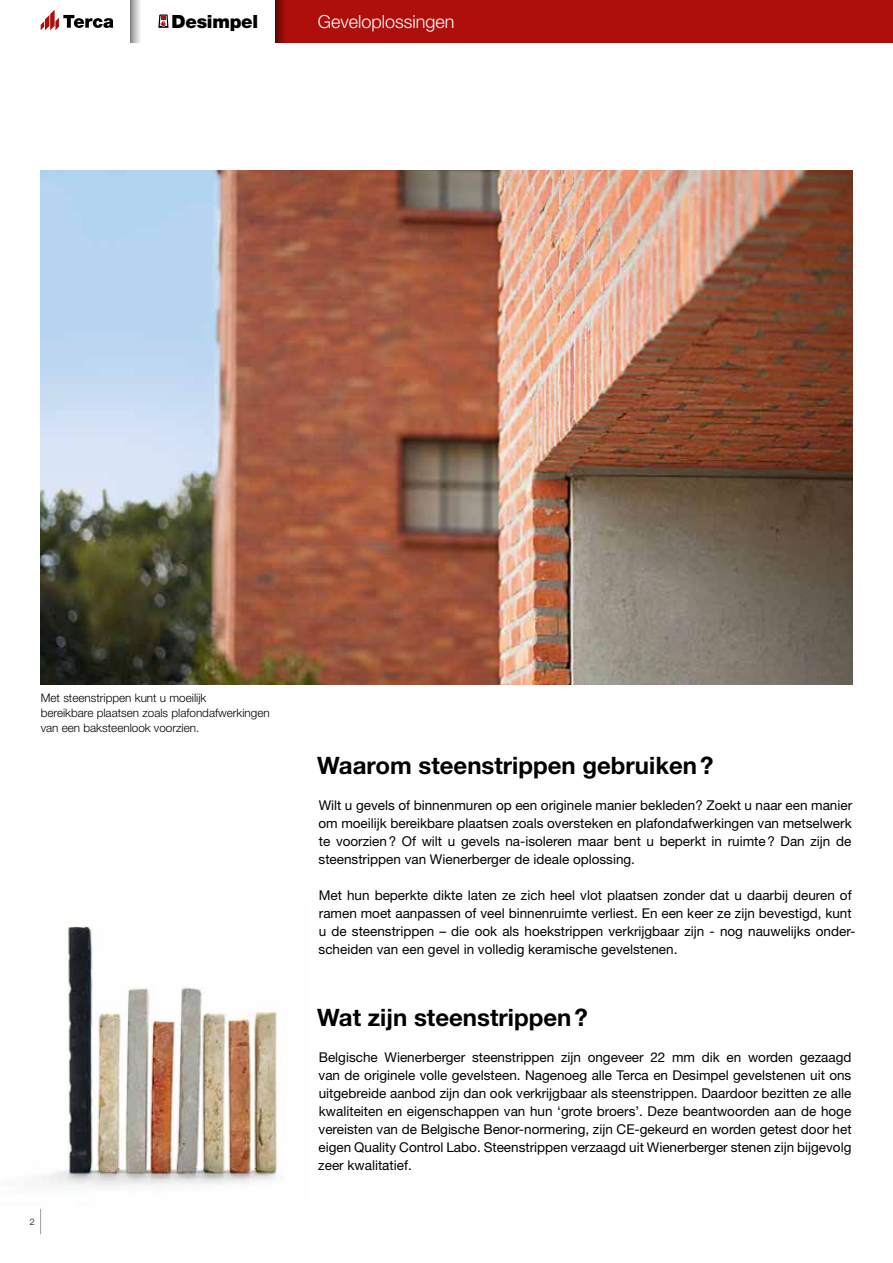
<style>
.page{position:relative;width:893px;height:1263px;background:#fff}
.page>*{position:absolute;margin:0;border:0;box-sizing:border-box;transform-origin:0 0}
.t1{font:700 24px "Helvetica Neue LT Std";color:#000}
.t2{font:900 18.3px "Helvetica Neue LT Std";letter-spacing:-.015em;color:#000}
.t3{font:300 18px "Helvetica Neue LT Std";color:#fff}
.t4{font:13.5px/18px "Helvetica Neue LT Std";color:#000;text-align:justify}
.t5{font:300 11.7px/15px "Helvetica Neue LT Std";color:#000}
.t6{font:300 9px "Helvetica Neue LT Std";color:#000}
</style>
<div class="page">
<svg style="left:40px;top:1209px;width:1px;height:25px"></svg>
<div style="left:276px;top:0;width:617px;height:43px;background:#ae0f0a"></div>
<svg style="left:276px;top:0;width:9px;height:43px"></svg>
<svg style="left:131px;top:0;width:9px;height:43px"></svg>
<svg style="left:41px;top:10px;width:72px;height:20px"></svg>
<svg style="left:158px;top:15px;width:10px;height:13px"></svg>
<img style="left:41px;top:926px;width:236px;height:262px">
<img style="left:41px;top:170px;width:811px;height:514px">
<h2 class="t2" style="left:172px;top:10px;width:88px">Desimpel</h2>
<h3 class="t3" style="left:318px;top:11px;width:138px">Geveloplossingen</h3>
<p class="t5" style="left:41px;top:690px;width:230px">Met steenstrippen kunt u moeilijk<br>bereikbare plaatsen zoals plafondafwerkingen van een baksteenlook voorzien.</p>
<p class="t6" style="left:30px;top:1216px;width:7px">2</p>
<h1 class="t1" style="left:317px;top:751px;width:398px">Waarom steenstrippen gebruiken?</h1>
<p class="t4" style="left:319px;top:796px;width:535px">Wilt u gevels of binnenmuren op een originele manier bekleden? Zoekt u naar een manier om moeilijk bereikbare plaatsen zoals oversteken en plafondafwerkingen van metselwerk te voorzien? Of wilt u gevels na-isoleren maar bent u beperkt in ruimte? Dan zijn de steenstrippen van Wienerberger de ideale oplossing.</p>
<p class="t4" style="left:319px;top:886px;width:538px;text-align:left">Met hun beperkte dikte laten ze zich heel vlot plaatsen zonder dat u daarbij deuren of ramen moet aanpassen of veel binnenruimte verliest. En een keer ze zijn bevestigd, kunt u de steenstrippen – die ook als hoekstrippen verkrijgbaar zijn - nog nauwelijks onder&shy;scheiden van een gevel in volledig keramische gevelstenen.</p>
<h1 class="t1" style="left:317px;top:1003px;width:272px">Wat zijn steenstrippen?</h1>
<p class="t4" style="left:318px;top:1048px;width:535px">Belgische Wienerberger steenstrippen zijn ongeveer 22 mm dik en worden gezaagd van de originele volle gevelsteen. Nagenoeg alle Terca en Desimpel gevelstenen uit ons uitgebreide aanbod zijn dan ook verkrijgbaar als steenstrippen. Daardoor bezitten ze alle kwaliteiten en eigenschappen van hun ‘grote broers’. Deze beantwoorden aan de hoge vereisten van de Belgische Benor-normering, zijn CE-gekeurd en worden getest door het eigen Quality Control Labo. Steenstrippen verzaagd uit Wienerberger stenen zijn bijgevolg zeer kwalitatief.</p>
</div>
